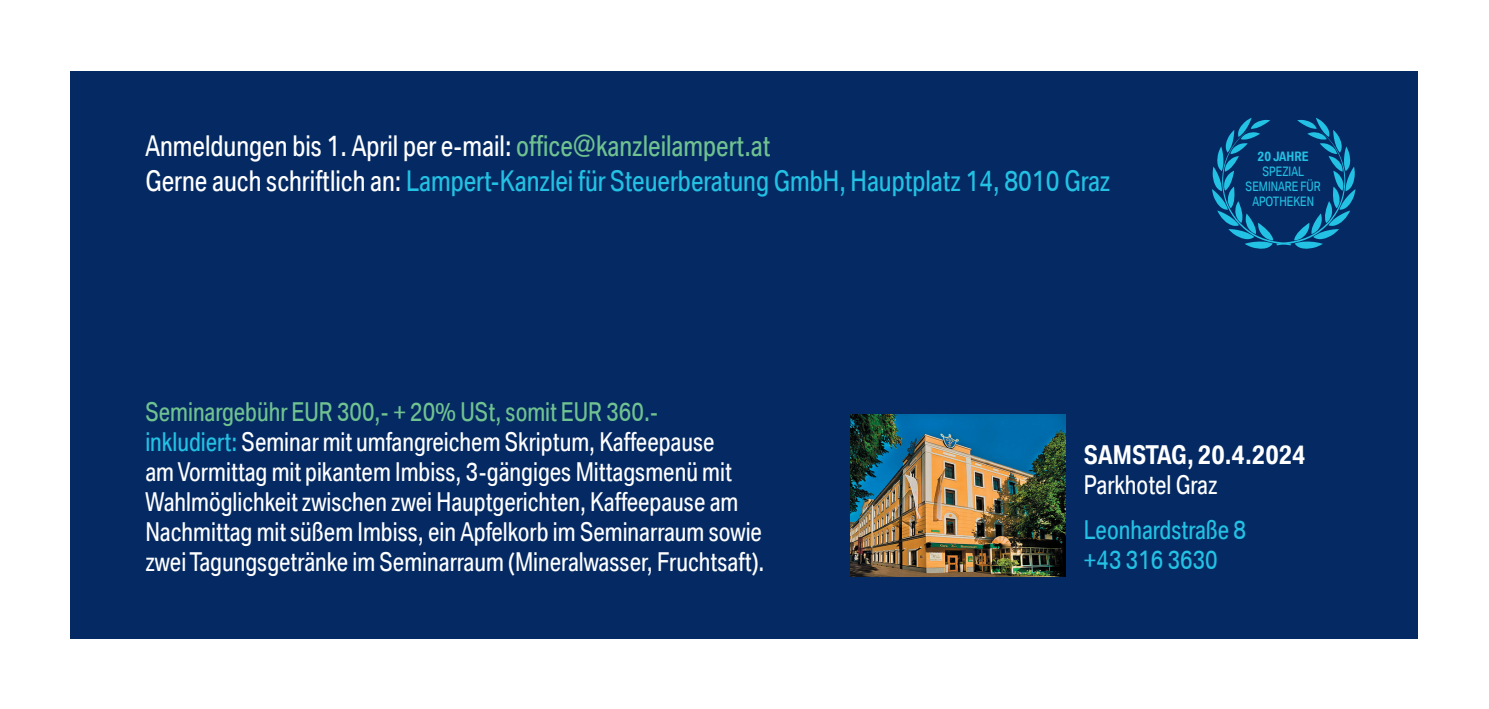
<style>
.page{position:relative;width:1489px;height:709px;background:#fff}
.page>*{position:absolute;margin:0;border:0;box-sizing:border-box;transform-origin:0 0}
.t1{font:condensed 27.5px/35px "BMW Type";color:#23c1e4}
.t2{font:condensed 25px/30px "BMW Type";color:#fff}
.t3{font:condensed 25px/30px "BMW Type";color:#23c1e4}
.t4{font:700 condensed 25px "BMW Type";color:#fff}
.t5{font:condensed 12.5px/15px "BMW Type";color:#23c1e4;text-align:center}
.t6{font:700 condensed 12.5px "BMW Type";color:#23c1e4}
.s1{color:#fff}
.s2{color:#70c290}
.s3{color:#23c1e4}
</style>
<div class="page">
<div style="left:71px;top:71px;width:1346px;height:567px;background:#052a63"></div>
<img style="left:850px;top:414px;width:215px;height:162px">
<svg style="left:1212px;top:118px;width:143px;height:131px"></svg>
<p class="t1" style="left:145px;top:127px;width:966px"><span class="s1">Anmeldungen bis 1. April per e-mail:</span> <span class="s2">office@kanzleilampert.at<br></span><span class="s1">Gerne auch schriftlich an:</span> Lampert-Kanzlei für Steuerberatung GmbH, Hauptplatz 14, 8010 Graz</p>
<p class="t6" style="left:1257px;top:148px;width:53px">20 JAHRE</p>
<p class="t5" style="left:1245px;top:163px;width:77px">SPEZIAL<br>SEMINARE FÜR<br>APOTHEKEN</p>
<p class="t2" style="left:145px;top:396px;width:620px"><span class="s2">Seminargebühr EUR 300,- + 20% USt, somit EUR 360.-<br></span><span class="s3">inkludiert:</span> Seminar mit umfangreichem Skriptum, Kaffeepause<br>am Vormittag mit pikantem Imbiss, 3-gängiges Mittagsmenü mit Wahlmöglichkeit zwischen zwei Hauptgerichten, Kaffeepause am Nachmittag mit süßem Imbiss, ein Apfelkorb im Seminarraum sowie zwei Tagungsgetränke im Seminarraum (Mineralwasser, Fruchtsaft).</p>
<p class="t4" style="left:1083px;top:438px;width:223px">SAMSTAG, 20.4.2024</p>
<p class="t2" style="left:1083px;top:468px;width:135px">Parkhotel Graz</p>
<p class="t3" style="left:1083px;top:514px;width:164px">Leonhardstraße 8 +43 316 3630</p>
</div>
